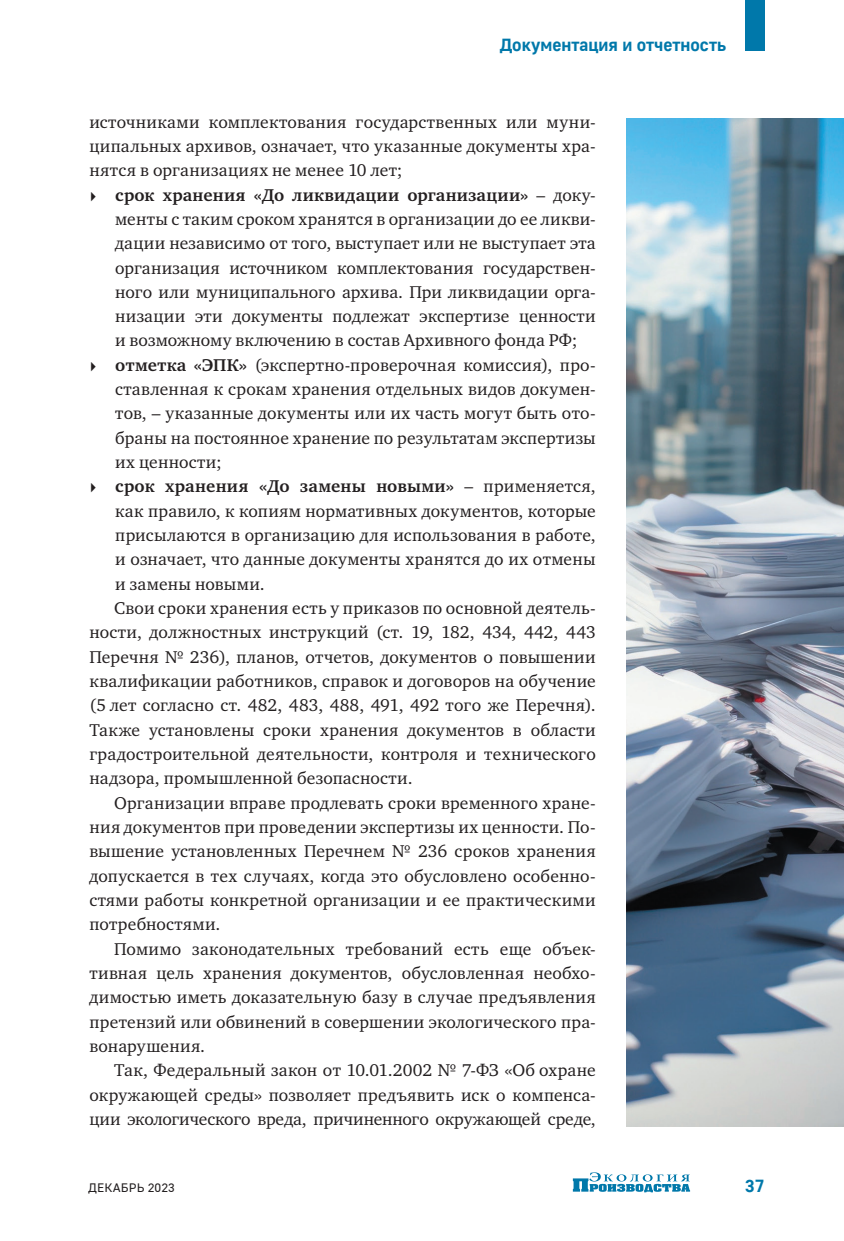
<style>
.page{position:relative;width:844px;height:1241px;background:#fff}
.page>*{position:absolute;margin:0;border:0;box-sizing:border-box;transform-origin:0 0}
.Текст{font:17.5px/24.3px "Charter C";letter-spacing:.015em;color:#231f20;text-align:justify}
.t1{font:700 17.5px "Golos UI";color:#0078aa}
.t2{font:12.25px "Golos UI";letter-spacing:.01em;color:#231f20}
.s1{font-family:"Kazimir Text";font-weight:700}
.s2{font-weight:700}
</style>
<div class="page">
<img style="left:626px;top:118px;width:217px;height:1008px">
<svg style="left:572px;top:1172px;width:118px;height:20px"></svg>
<div style="left:744px;top:0;width:20px;height:51px;background:#0078aa"></div>
<p class="t1" style="left:499px;top:34px;width:228px">Документация и отчетность</p>
<p class="Текст" style="left:89px;top:110px;width:507px">источниками комплектования государственных или муни&shy;ципальных архивов, означает, что указанные документы хра&shy;нятся в организациях не менее 10 лет;</p>
<p class="Текст" style="left:115px;top:183px;width:482px;text-indent:-26px"><span class="s1">▸</span> <span class="s2">срок хранения «До ликвидации организации»</span> – доку&shy;менты с таким сроком хранятся в организации до ее ликви&shy;дации независимо от того, выступает или не выступает эта организация источником комплектования государствен&shy;ного или муниципального архива. При ликвидации орга&shy;низации эти документы подлежат экспертизе ценности и возможному включению в состав Архивного фонда РФ;</p>
<p class="Текст" style="left:115px;top:353px;width:482px;text-indent:-26px"><span class="s1">▸</span> <span class="s2">отметка «ЭПК»</span> (экспертно-проверочная комиссия), про&shy;ставленная к срокам хранения отдельных видов докумен&shy;тов, – указанные документы или их часть могут быть ото&shy;браны на постоянное хранение по результатам экспертизы их ценности;</p>
<p class="Текст" style="left:115px;top:474px;width:482px;text-indent:-26px"><span class="s1">▸</span> <span class="s2">срок хранения «До замены новыми»</span> – применяется, как правило, к копиям нормативных документов, которые присылаются в организацию для использования в работе, и означает, что данные документы хранятся до их отмены и замены новыми.</p>
<p class="Текст" style="left:89px;top:596px;width:508px;text-indent:25px">Свои сроки хранения есть у приказов по основной деятель&shy;ности, должностных инструкций (ст. 19, 182, 434, 442, 443<br>Перечня № 236), планов, отчетов, документов о повышении квалификации работников, справок и договоров на обучение (5 лет согласно ст. 482, 483, 488, 491, 492 того же Перечня).<br>Также установлены сроки хранения документов в области градостроительной деятельности, контроля и технического надзора, промышленной безопасности.</p>
<p class="Текст" style="left:89px;top:790px;width:508px;text-indent:25px">Организации вправе продлевать сроки временного хране&shy;ния документов при проведении экспертизы их ценности. По&shy;вышение установленных Перечнем № 236 сроков хранения допускается в тех случаях, когда это обусловлено особенно&shy;стями работы конкретной организации и ее практическими потребностями.</p>
<p class="Текст" style="left:89px;top:936px;width:507px;text-indent:25px">Помимо законодательных требований есть еще объек&shy;тивная цель хранения документов, обусловленная необхо&shy;димостью иметь доказательную базу в случае предъявления претензий или обвинений в совершении экологического пра&shy;вонарушения.</p>
<p class="Текст" style="left:89px;top:1058px;width:508px;text-indent:25px">Так, Федеральный закон от 10.01.2002 № 7-ФЗ «Об охране окружающей среды» позволяет предъявить иск о компенса&shy;ции экологического вреда, причиненного окружающей среде,</p>
<p class="t2" style="left:88px;top:1180px;width:88px">ДЕКАБРЬ 2023</p>
<p class="t1" style="left:745px;top:1175px;width:21px">37</p>
</div>
